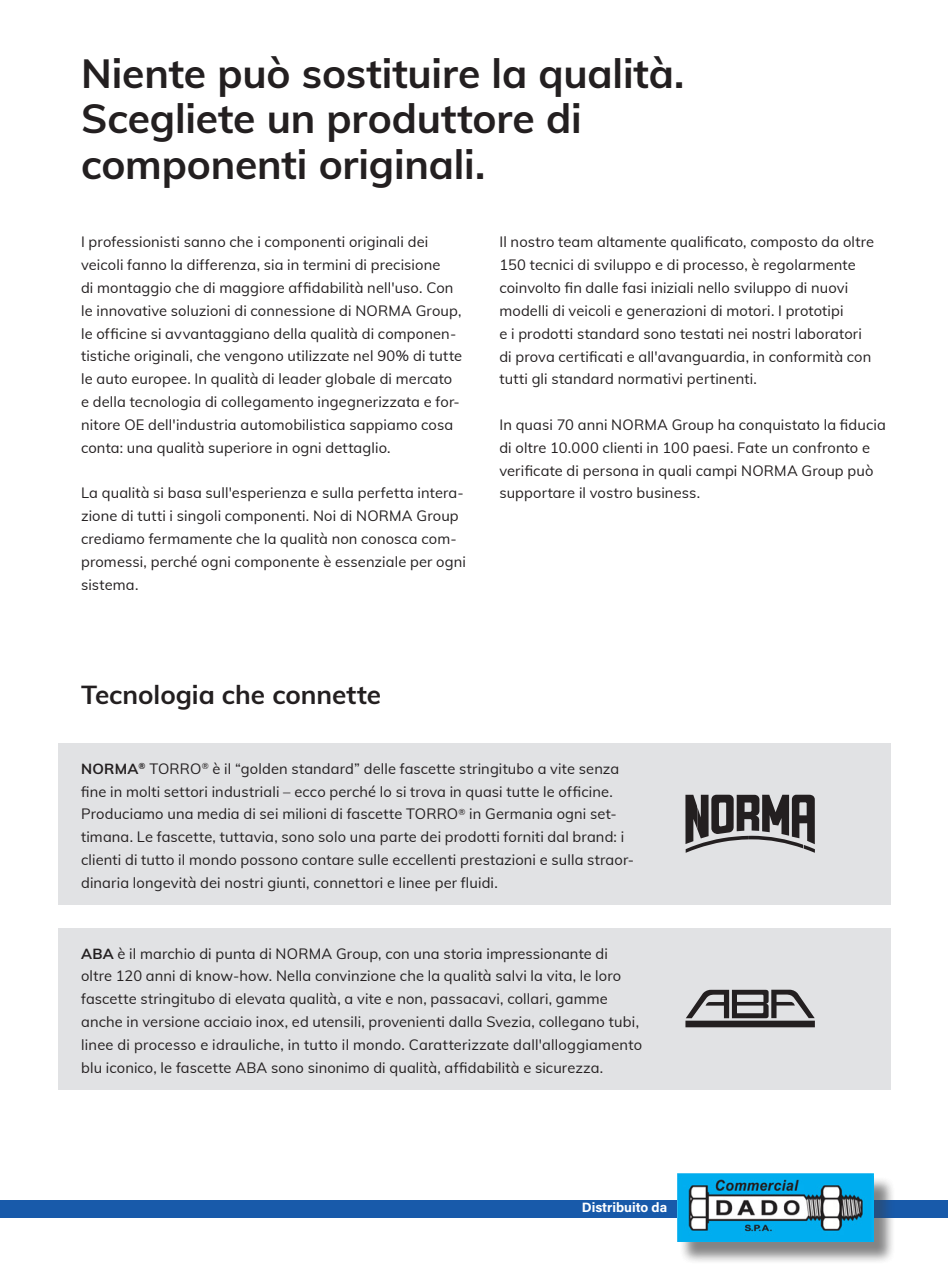
<style>
.page{position:relative;width:948px;height:1275px;background:#fff}
.page>*{position:absolute;margin:0;border:0;box-sizing:border-box;transform-origin:0 0}
.t1{font:700 40.8px/45.6px "Muli";letter-spacing:-.005em;color:#231f20}
.t2{font:700 26.1px "Muli";color:#231f20}
.t3{font:14.7px/22.8px "Muli";letter-spacing:.01em;color:#231f20}
.t4{font:13.5px "Acumin Variable Concept";letter-spacing:-.005em;color:#fff}
.s1{font-weight:700}
</style>
<div class="page">
<img style="left:677px;top:1173px;width:195px;height:68px">
<div style="left:58px;top:743px;width:831px;height:161px;background:#e1e2e4"></div>
<svg style="left:685px;top:795px;width:129px;height:58px"></svg>
<div style="left:58px;top:928px;width:831px;height:161px;background:#e1e2e4"></div>
<svg style="left:685px;top:990px;width:129px;height:37px"></svg>
<div style="left:0;top:1200px;width:947px;height:17px;background:#185aaa"></div>
<div style="left:680px;top:1176px;width:215px;height:88px;background:#3e3e3f;opacity:.4"></div>
<p class="t1" style="left:81px;top:48px;width:605px">Niente può sostituire la qualità.<br>Scegliete un produttore di componenti originali.</p>
<p class="t3" style="left:81px;top:230px;width:382px">I professionisti sanno che i componenti originali dei veicoli fanno la differenza, sia in termini di precisione<br>di montaggio che di maggiore affidabilità nell'uso. Con le innovative soluzioni di connessione di NORMA Group, le officine si avvantaggiano della qualità di componen&shy;tistiche originali, che vengono utilizzate nel 90% di tutte le auto europee. In qualità di leader globale di mercato e della tecnologia di collegamento ingegnerizzata e for&shy;nitore OE dell'industria automobilistica sappiamo cosa conta: una qualità superiore in ogni dettaglio.</p>
<p class="t3" style="left:81px;top:481px;width:386px">La qualità si basa sull'esperienza e sulla perfetta intera&shy;zione di tutti i singoli componenti. Noi di NORMA Group crediamo fermamente che la qualità non conosca com&shy;promessi, perché ogni componente è essenziale per ogni sistema.</p>
<p class="t3" style="left:499px;top:230px;width:376px">Il nostro team altamente qualificato, composto da oltre 150 tecnici di sviluppo e di processo, è regolarmente coinvolto fin dalle fasi iniziali nello sviluppo di nuovi modelli di veicoli e generazioni di motori. I prototipi<br>e i prodotti standard sono testati nei nostri laboratori di prova certificati e all'avanguardia, in conformità con tutti gli standard normativi pertinenti.</p>
<p class="t3" style="left:499px;top:413px;width:388px">In quasi 70 anni NORMA Group ha conquistato la fiducia di oltre 10.000 clienti in 100 paesi. Fate un confronto e verificate di persona in quali campi NORMA Group può supportare il vostro business.</p>
<p class="t2" style="left:81px;top:675px;width:301px">Tecnologia che connette</p>
<p class="t3" style="left:81px;top:756px;width:554px"><span class="s1">NORMA</span><sup>®</sup> TORRO<sup>®</sup> è il “golden standard” delle fascette stringitubo a vite senza fine in molti settori industriali – ecco perché lo si trova in quasi tutte le officine.<br>Produciamo una media di sei milioni di fascette TORRO<sup>®</sup> in Germania ogni set&shy;timana. Le fascette, tuttavia, sono solo una parte dei prodotti forniti dal brand: i clienti di tutto il mondo possono contare sulle eccellenti prestazioni e sulla straor&shy;dinaria longevità dei nostri giunti, connettori e linee per fluidi.</p>
<p class="t3" style="left:81px;top:941px;width:562px"><span class="s1">ABA</span> è il marchio di punta di NORMA Group, con una storia impressionante di oltre 120 anni di know-how. Nella convinzione che la qualità salvi la vita, le loro fascette stringitubo di elevata qualità, a vite e non, passacavi, collari, gamme anche in versione acciaio inox, ed utensili, provenienti dalla Svezia, collegano tubi, linee di processo e idrauliche, in tutto il mondo. Caratterizzate dall'alloggiamento blu iconico, le fascette ABA sono sinonimo di qualità, affidabilità e sicurezza.</p>
<p class="t4" style="left:581px;top:1198px;width:87px">Distribuito da</p>
</div>
